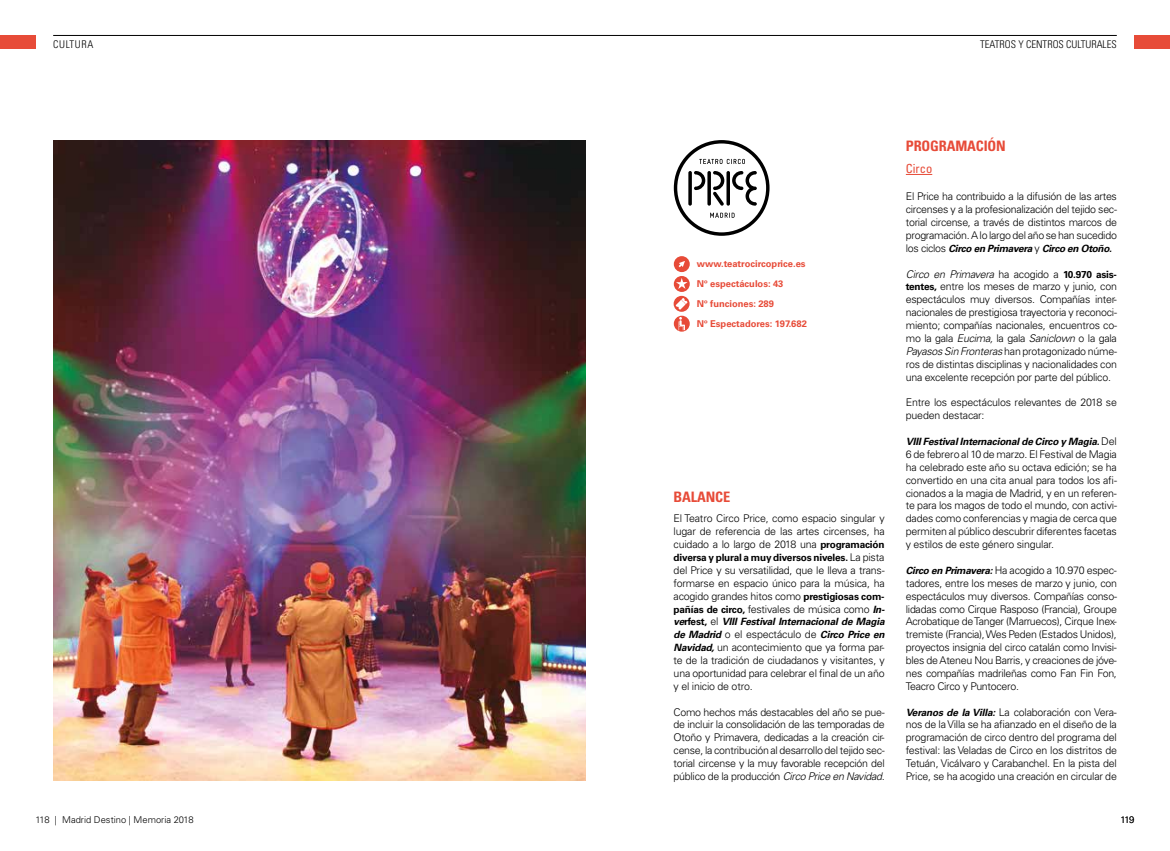
<style>
.page{position:relative;width:1170px;height:851px;background:#fff}
.page>*{position:absolute;margin:0;border:0;box-sizing:border-box;transform-origin:0 0}
.t1{font:700 condensed 14.38px "Univers LT Std";letter-spacing:-.01em;color:#e74b38}
.t2{font:condensed 12.5px "Univers LT Std";color:#e74b38}
.t3{font:300 10.62px/12.9px "Univers LT Std";letter-spacing:-.02em;color:#000;text-align:justify}
.t4{font:300 condensed 10.62px "Univers LT Std";color:#000}
.t5{font:300 condensed 10.62px "Univers LT Std";letter-spacing:.06em;color:#000}
.t6{font:italic 700 10px/12.9px "Univers LT Std";letter-spacing:-.02em;color:#000}
.t7{font:700 10px "Univers LT Std";letter-spacing:-.02em;color:#000}
.t8{font:700 9.38px/20px "Univers LT Std";color:#e74b38}
.t9{font:300 9.38px "Univers LT Std";color:#000}
.s1{font-weight:700;font-size:10px}
.s2{font-weight:300;font-size:10.62px}
.s3{font-weight:700;font-style:italic;font-size:10px}
.s4{font-style:normal}
.s5{font-weight:300;font-style:normal;font-size:10.62px}
.s6{font-style:italic}
</style>
<div class="page">
<hr style="left:53px;top:35px;width:1063px;height:1px;background:#000">
<div style="left:0;top:35px;width:35px;height:14px;background:#e74b38"></div>
<div style="left:1134px;top:35px;width:35px;height:14px;background:#e74b38"></div>
<img style="left:53px;top:140px;width:532px;height:640px">
<svg style="left:905px;top:174px;width:27px;height:1px"></svg>
<svg style="left:673px;top:140px;width:96px;height:96px"></svg>
<svg style="left:673px;top:256px;width:16px;height:75px"></svg>
<p class="t5" style="left:53px;top:38px;width:42px">CULTURA</p>
<p class="t4" style="left:980px;top:38px;width:138px">TEATROS Y CENTROS CULTURALES</p>
<p class="t8" style="left:696px;top:253px;width:112px">www.teatrocircoprice.es<br>Nº espectáculos: 43<br>Nº funciones: 289<br>Nº Espectadores: 197.682</p>
<h1 class="t1" style="left:673px;top:487px;width:58px">BALANCE</h1>
<p class="t3" style="left:673px;top:512px;width:212px">El Teatro Circo Price, como espacio singular y lugar de referencia de las artes circenses, ha cuidado a lo largo de 2018 una <span class="s1">programación</span></p>
<p class="t7" style="left:673px;top:551px;width:212px">diversa y plural a muy diversos niveles. <span class="s2">La pista</span></p>
<p class="t3" style="left:673px;top:563px;width:212px">del Price y su versatilidad, que le lleva a trans&shy;formarse en espacio único para la música, ha acogido grandes hitos como <span class="s1">prestigiosas com&shy;pañías de circo,</span> festivales de música como <span class="s3">In-</span></p>
<p class="t6" style="left:673px;top:615px;width:212px">ve<span class="s4">rfest,</span> <span class="s5">el</span> VIII Festival Internacional de Magia de Madrid <span class="s5">o el espectáculo de</span> Circo Price en</p>
<p class="t3" style="left:673px;top:641px;width:212px"><span class="s3">Navidad,</span> un acontecimiento que ya forma par&shy;te de la tradición de ciudadanos y visitantes, y una oportunidad para celebrar el final de un año y el inicio de otro.</p>
<p class="t3" style="left:673px;top:705px;width:212px">Como hechos más destacables del año se pue&shy;de incluir la consolidación de las temporadas de Otoño y Primavera, dedicadas a la creación cir&shy;cense, la contribución al desarrollo del tejido sec&shy;torial circense y la muy favorable recepción del público de la producción <span class="s6">Circo Price en Navidad.</span></p>
<h1 class="t1" style="left:905px;top:137px;width:101px">PROGRAMACIÓN</h1>
<p class="t2" style="left:905px;top:161px;width:28px">Circo</p>
<p class="t3" style="left:905px;top:190px;width:212px">El Price ha contribuido a la difusión de las artes circenses y a la profesionalización del tejido sec&shy;torial circense, a través de distintos marcos de programación. A lo largo del año se han sucedido</p>
<p class="t6" style="left:905px;top:242px;width:207px"><span class="s5">los ciclos</span> Circo en Primavera <span class="s5">y</span> Circo en Otoño.</p>
<p class="t3" style="left:905px;top:267px;width:212px"><span class="s6">Circo en Primavera</span> ha acogido a <span class="s1">10.970 asis&shy;tentes,</span> entre los meses de marzo y junio, con espectáculos muy diversos. Compañías inter&shy;nacionales de prestigiosa trayectoria y reconoci&shy;miento; compañías nacionales, encuentros co&shy;mo la gala <span class="s6">Eucima,</span> la gala <span class="s6">Saniclown</span> o la gala <span class="s6">Payasos Sin Fronteras</span> han protagonizado núme&shy;ros de distintas disciplinas y nacionalidades con una excelente recepción por parte del público.</p>
<p class="t3" style="left:905px;top:396px;width:212px">Entre los espectáculos relevantes de 2018 se pueden destacar:</p>
<p class="t6" style="left:905px;top:435px;width:212px">VIII Festival Internacional de Circo y Magia. <span class="s5">Del</span></p>
<p class="t3" style="left:905px;top:447px;width:212px">6 de febrero al 10 de marzo. El Festival de Magia ha celebrado este año su octava edición; se ha convertido en una cita anual para todos los afi&shy;cionados a la magia de Madrid, y en un referen&shy;te para los magos de todo el mundo, con activi&shy;dades como conferencias y magia de cerca que permiten al público descubrir diferentes facetas y estilos de este género singular.</p>
<p class="t3" style="left:905px;top:563px;width:212px"><span class="s3">Circo en Primavera:</span> Ha acogido a 10.970 espec&shy;tadores, entre los meses de marzo y junio, con espectáculos muy diversos. Compañías conso&shy;lidadas como Cirque Rasposo (Francia), Groupe Acrobatique de Tanger (Marruecos), Cirque Inex&shy;tremiste (Francia), Wes Peden (Estados Unidos), proyectos insignia del circo catalán como Invisi&shy;bles de Ateneu Nou Barris, y creaciones de jóve&shy;nes compañías madrileñas como Fan Fin Fon, Teacro Circo y Puntocero.</p>
<p class="t3" style="left:905px;top:705px;width:212px"><span class="s3">Veranos de la Villa:</span> La colaboración con Vera&shy;nos de la Villa se ha afianzado en el diseño de la programación de circo dentro del programa del festival: las Veladas de Circo en los distritos de Tetuán, Vicálvaro y Carabanchel. En la pista del Price, se ha acogido una creación en circular de</p>
<p class="t9" style="left:35px;top:813px;width:160px">118 | Madrid Destino | Memoria 2018</p>
<p class="t9" style="left:1120px;top:813px;width:16px">119</p>
</div>
